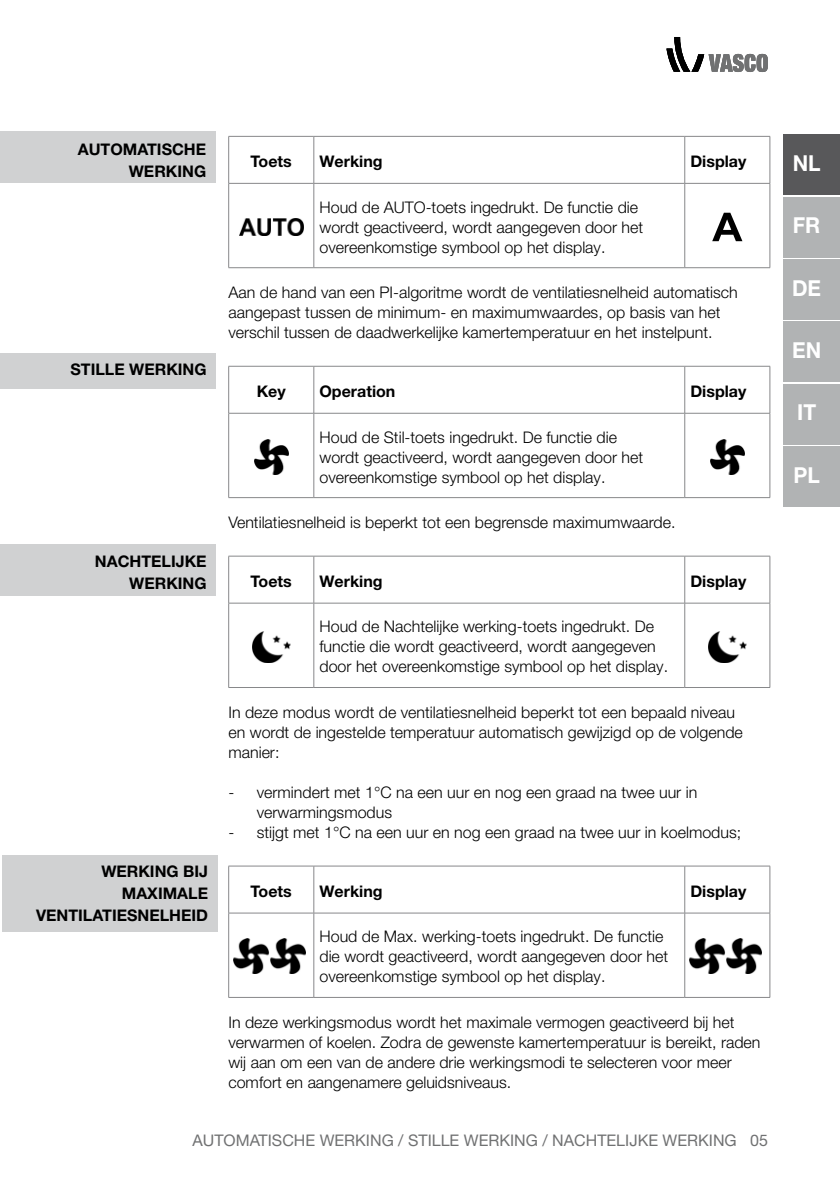
<style>
.page{position:relative;width:840px;height:1191px;background:#fff}
.page>*{position:absolute;margin:0;border:0;box-sizing:border-box;transform-origin:0 0}
.t1{font:700 22px "Helvetica Neue LT Std";color:#fff;scale:.95 1}
.t2{font:300 16px/20px "Helvetica Neue LT Std";color:#000}
.t3{font:700 16px/22px "Helvetica Neue LT Std";color:#000;text-align:right}
.t4{font:16px "Helvetica Neue LT Std";color:#707172}
</style>
<div class="page">
<div style="left:783px;top:135px;width:56px;height:60px;background:#58585a"></div>
<div style="left:783px;top:197px;width:56px;height:60px;background:#b1b3b4"></div>
<div style="left:783px;top:259px;width:56px;height:60px;background:#b1b3b4"></div>
<div style="left:783px;top:322px;width:56px;height:60px;background:#b1b3b4"></div>
<div style="left:783px;top:384px;width:56px;height:60px;background:#b1b3b4"></div>
<div style="left:783px;top:446px;width:56px;height:60px;background:#b1b3b4"></div>
<svg style="left:666px;top:37px;width:101px;height:35px"></svg>
<div style="left:0;top:132px;width:215px;height:51px;background:#d0d1d2"></div>
<div style="left:0;top:353px;width:216px;height:36px;background:#d0d1d2"></div>
<div style="left:0;top:544px;width:216px;height:51px;background:#d0d1d2"></div>
<div style="left:2px;top:855px;width:215px;height:76px;background:#d0d1d2"></div>
<hr style="left:228px;top:136px;width:85px;height:1px;background:#87888a">
<hr style="left:228px;top:137px;width:1px;height:46px;background:#87888a">
<hr style="left:313px;top:136px;width:371px;height:1px;background:#87888a">
<hr style="left:313px;top:137px;width:1px;height:46px;background:#87888a">
<hr style="left:684px;top:136px;width:85px;height:1px;background:#87888a">
<hr style="left:684px;top:137px;width:1px;height:46px;background:#87888a">
<hr style="left:769px;top:137px;width:1px;height:46px;background:#87888a">
<hr style="left:228px;top:183px;width:85px;height:1px;background:#87888a">
<hr style="left:228px;top:184px;width:1px;height:83px;background:#87888a">
<hr style="left:313px;top:183px;width:371px;height:1px;background:#87888a">
<hr style="left:313px;top:184px;width:1px;height:83px;background:#87888a">
<hr style="left:684px;top:183px;width:85px;height:1px;background:#87888a">
<hr style="left:684px;top:184px;width:1px;height:83px;background:#87888a">
<hr style="left:769px;top:184px;width:1px;height:83px;background:#87888a">
<hr style="left:228px;top:267px;width:85px;height:1px;background:#87888a">
<hr style="left:313px;top:267px;width:371px;height:1px;background:#87888a">
<hr style="left:684px;top:267px;width:85px;height:1px;background:#87888a">
<img style="left:239px;top:218px;width:64px;height:18px">
<svg style="left:712px;top:213px;width:30px;height:28px"></svg>
<hr style="left:228px;top:366px;width:85px;height:1px;background:#87888a">
<hr style="left:228px;top:366px;width:1px;height:47px;background:#87888a">
<hr style="left:313px;top:366px;width:371px;height:1px;background:#87888a">
<hr style="left:313px;top:366px;width:1px;height:47px;background:#87888a">
<hr style="left:684px;top:366px;width:85px;height:1px;background:#87888a">
<hr style="left:684px;top:366px;width:1px;height:47px;background:#87888a">
<hr style="left:769px;top:366px;width:1px;height:47px;background:#87888a">
<hr style="left:228px;top:413px;width:85px;height:1px;background:#87888a">
<hr style="left:228px;top:413px;width:1px;height:84px;background:#87888a">
<hr style="left:313px;top:413px;width:371px;height:1px;background:#87888a">
<hr style="left:313px;top:413px;width:1px;height:84px;background:#87888a">
<hr style="left:684px;top:413px;width:85px;height:1px;background:#87888a">
<hr style="left:684px;top:413px;width:1px;height:84px;background:#87888a">
<hr style="left:769px;top:413px;width:1px;height:84px;background:#87888a">
<hr style="left:228px;top:497px;width:85px;height:1px;background:#87888a">
<hr style="left:313px;top:497px;width:371px;height:1px;background:#87888a">
<hr style="left:684px;top:497px;width:85px;height:1px;background:#87888a">
<img style="left:254px;top:440px;width:34px;height:34px">
<img style="left:710px;top:440px;width:34px;height:34px">
<hr style="left:228px;top:556px;width:85px;height:1px;background:#87888a">
<hr style="left:228px;top:556px;width:1px;height:47px;background:#87888a">
<hr style="left:313px;top:556px;width:371px;height:1px;background:#87888a">
<hr style="left:313px;top:556px;width:1px;height:47px;background:#87888a">
<hr style="left:684px;top:556px;width:85px;height:1px;background:#87888a">
<hr style="left:684px;top:556px;width:1px;height:47px;background:#87888a">
<hr style="left:769px;top:556px;width:1px;height:47px;background:#87888a">
<hr style="left:228px;top:603px;width:85px;height:1px;background:#87888a">
<hr style="left:228px;top:603px;width:1px;height:84px;background:#87888a">
<hr style="left:313px;top:603px;width:371px;height:1px;background:#87888a">
<hr style="left:313px;top:603px;width:1px;height:84px;background:#87888a">
<hr style="left:684px;top:603px;width:85px;height:1px;background:#87888a">
<hr style="left:684px;top:603px;width:1px;height:84px;background:#87888a">
<hr style="left:769px;top:603px;width:1px;height:84px;background:#87888a">
<hr style="left:228px;top:687px;width:85px;height:1px;background:#87888a">
<hr style="left:313px;top:687px;width:371px;height:1px;background:#87888a">
<hr style="left:684px;top:687px;width:85px;height:1px;background:#87888a">
<img style="left:252px;top:631px;width:38px;height:31px">
<img style="left:708px;top:631px;width:38px;height:31px">
<hr style="left:228px;top:865px;width:85px;height:1px;background:#87888a">
<hr style="left:228px;top:866px;width:1px;height:46px;background:#87888a">
<hr style="left:313px;top:865px;width:371px;height:1px;background:#87888a">
<hr style="left:313px;top:866px;width:1px;height:46px;background:#87888a">
<hr style="left:684px;top:865px;width:85px;height:1px;background:#87888a">
<hr style="left:684px;top:866px;width:1px;height:46px;background:#87888a">
<hr style="left:769px;top:866px;width:1px;height:46px;background:#87888a">
<hr style="left:228px;top:912px;width:85px;height:1px;background:#87888a">
<hr style="left:228px;top:913px;width:1px;height:84px;background:#87888a">
<hr style="left:313px;top:912px;width:371px;height:1px;background:#87888a">
<hr style="left:313px;top:913px;width:1px;height:84px;background:#87888a">
<hr style="left:684px;top:912px;width:85px;height:1px;background:#87888a">
<hr style="left:684px;top:913px;width:1px;height:84px;background:#87888a">
<hr style="left:769px;top:913px;width:1px;height:84px;background:#87888a">
<hr style="left:228px;top:997px;width:85px;height:1px;background:#87888a">
<hr style="left:313px;top:997px;width:371px;height:1px;background:#87888a">
<hr style="left:684px;top:997px;width:85px;height:1px;background:#87888a">
<img style="left:234px;top:938px;width:71px;height:35px">
<img style="left:689px;top:938px;width:71px;height:35px">
<p class="t3" style="left:78px;top:138px;width:130px">AUTOMATISCHE<br>WERKING</p>
<p class="t3" style="left:70px;top:358px;width:137px">STILLE WERKING</p>
<p class="t3" style="left:95px;top:549px;width:113px">NACHTELIJKE<br>WERKING</p>
<p class="t3" style="left:36px;top:860px;width:173px">WERKING BIJ<br>MAXIMALE<br>VENTILATIESNELHEID</p>
<p class="t3" style="left:250px;top:150px;width:43px">Toets</p>
<p class="t3" style="left:319px;top:150px;width:65px">Werking</p>
<p class="t3" style="left:690px;top:150px;width:57px">Display</p>
<p class="t2" style="left:319px;top:197px;width:325px">Houd de AUTO-toets ingedrukt. De functie die wordt geactiveerd, wordt aangegeven door het overeenkomstige symbool op het display.</p>
<p class="t2" style="left:228px;top:282px;width:510px">Aan de hand van een PI-algoritme wordt de ventilatiesnelheid automatisch aangepast tussen de minimum- en maximumwaardes, op basis van het verschil tussen de daadwerkelijke kamertemperatuur en het instelpunt.</p>
<p class="t3" style="left:256px;top:380px;width:31px">Key</p>
<p class="t3" style="left:319px;top:380px;width:77px">Operation</p>
<p class="t3" style="left:690px;top:380px;width:57px">Display</p>
<p class="t2" style="left:319px;top:426px;width:325px">Houd de Stil-toets ingedrukt. De functie die wordt geactiveerd, wordt aangegeven door het overeenkomstige symbool op het display.</p>
<p class="t2" style="left:228px;top:512px;width:448px">Ventilatiesnelheid is beperkt tot een begrensde maximumwaarde.</p>
<p class="t3" style="left:250px;top:570px;width:43px">Toets</p>
<p class="t3" style="left:319px;top:570px;width:65px">Werking</p>
<p class="t3" style="left:690px;top:570px;width:57px">Display</p>
<p class="t2" style="left:319px;top:616px;width:350px">Houd de Nachtelijke werking-toets ingedrukt. De functie die wordt geactiveerd, wordt aangegeven door het overeenkomstige symbool op het display.</p>
<p class="t2" style="left:228px;top:701px;width:515px">In deze modus wordt de ventilatiesnelheid beperkt tot een bepaald niveau en wordt de ingestelde temperatuur automatisch gewijzigd op de volgende manier:</p>
<p class="t2" style="left:257px;top:781px;width:442px;text-indent:-28px">- vermindert met 1°C na een uur en nog een graad na twee uur in verwarmingsmodus</p>
<p class="t2" style="left:228px;top:821px;width:514px">- stijgt met 1°C na een uur en nog een graad na twee uur in koelmodus;</p>
<p class="t3" style="left:250px;top:879px;width:43px">Toets</p>
<p class="t3" style="left:319px;top:879px;width:65px">Werking</p>
<p class="t3" style="left:690px;top:879px;width:57px">Display</p>
<p class="t2" style="left:319px;top:926px;width:350px">Houd de Max. werking-toets ingedrukt. De functie die wordt geactiveerd, wordt aangegeven door het overeenkomstige symbool op het display.</p>
<p class="t2" style="left:228px;top:1011px;width:533px">In deze werkingsmodus wordt het maximale vermogen geactiveerd bij het verwarmen of koelen. Zodra de gewenste kamertemperatuur is bereikt, raden wij aan om een van de andere drie werkingsmodi te selecteren voor meer comfort en aangenamere geluidsniveaus.</p>
<p class="t4" style="left:192px;top:1130px;width:576px">AUTOMATISCHE WERKING / STILLE WERKING / NACHTELIJKE WERKING 05</p>
<h1 class="t1" style="left:792px;top:149px;width:31px">NL</h1>
<h1 class="t1" style="left:792px;top:212px;width:30px">FR</h1>
<h1 class="t1" style="left:791px;top:274px;width:32px">DE</h1>
<h1 class="t1" style="left:791px;top:337px;width:32px">EN</h1>
<h1 class="t1" style="left:796px;top:399px;width:21px">IT</h1>
<h1 class="t1" style="left:793px;top:461px;width:29px">PL</h1>
</div>
